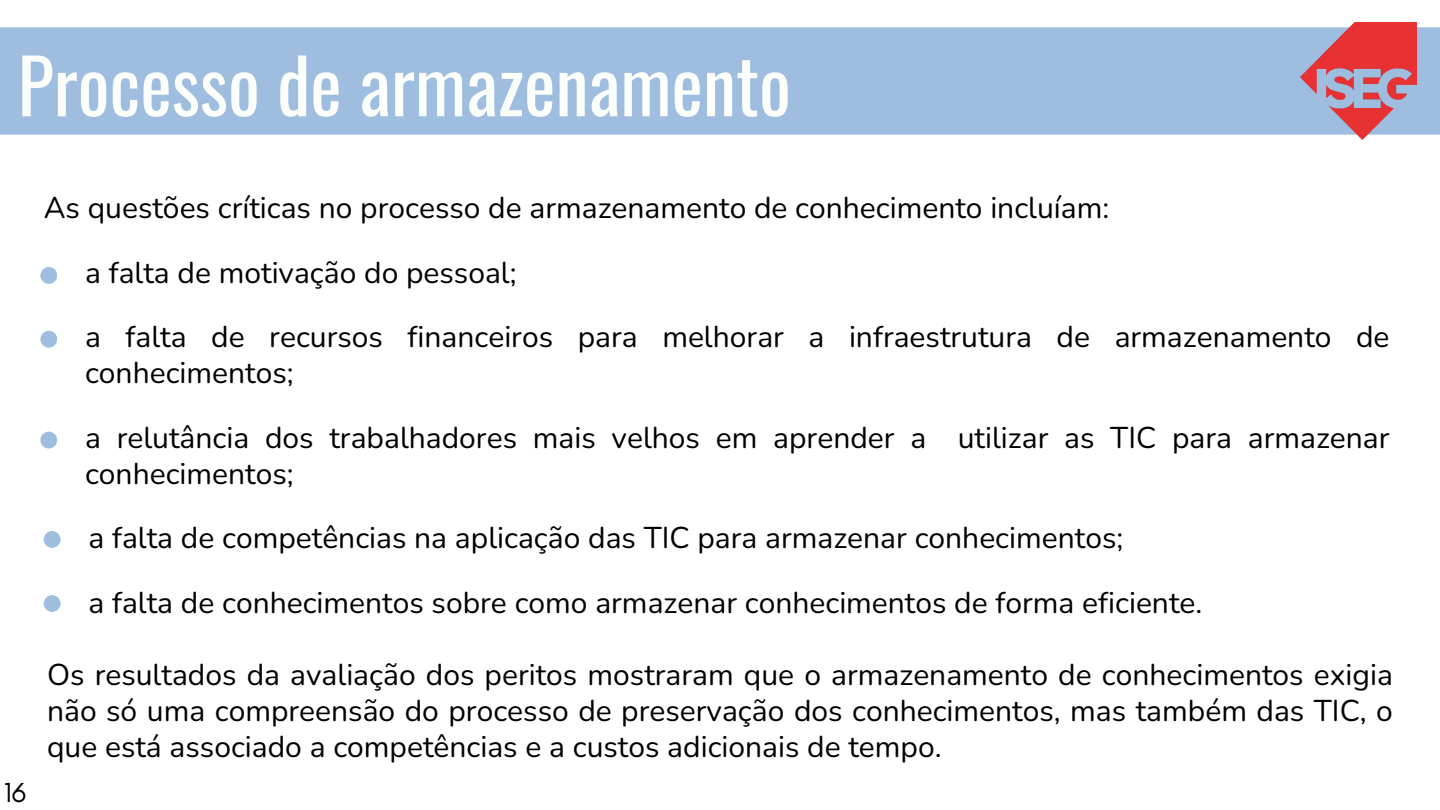
<style>
.page{position:relative;width:1440px;height:810px;background:#fff}
.page>*{position:absolute;margin:0;border:0;box-sizing:border-box;transform-origin:0 0}
.t1{font:75px "Oswald";color:#fbfefb}
.t2{font:30px/36px "Nunito";color:#000}
.t3{font:28px "Glacial Indifference";color:#000}
</style>
<div class="page">
<div style="left:0;top:27px;width:1440px;height:108px;background:#9fbedf"></div>
<img style="left:1301px;top:23px;width:116px;height:117px">
<div style="left:40px;top:267px;width:17px;height:17px;background:#9fbedf;border-radius:50%"></div>
<div style="left:40px;top:432px;width:17px;height:16px;background:#9fbedf;border-radius:50%"></div>
<div style="left:44px;top:531px;width:16px;height:16px;background:#9fbedf;border-radius:50%"></div>
<div style="left:44px;top:595px;width:16px;height:17px;background:#9fbedf;border-radius:50%"></div>
<div style="left:40px;top:331px;width:17px;height:16px;background:#9fbedf;border-radius:50%"></div>
<p class="t1" style="left:18px;top:27px;width:775px">Processo de armazenamento</p>
<p class="t2" style="left:44px;top:190px;width:1067px">As questões críticas no processo de armazenamento de conhecimento incluíam:</p>
<p class="t2" style="left:85px;top:255px;width:433px">a falta de motivação do pessoal;</p>
<p class="t2" style="left:85px;top:319px;width:1306px">a falta de recursos financeiros para melhorar a infraestrutura de armazenamento de conhecimentos;</p>
<p class="t2" style="left:85px;top:420px;width:1306px">a relutância dos trabalhadores mais velhos em aprender a utilizar as TIC para armazenar conhecimentos;</p>
<p class="t2" style="left:88px;top:520px;width:1036px">a falta de competências na aplicação das TIC para armazenar conhecimentos;</p>
<p class="t2" style="left:88px;top:585px;width:1115px">a falta de conhecimentos sobre como armazenar conhecimentos de forma eficiente.</p>
<p class="t3" style="left:4px;top:776px;width:24px">16</p>
<p class="t2" style="left:47px;top:657px;width:1347px;text-align:justify">Os resultados da avaliação dos peritos mostraram que o armazenamento de conhecimentos exigia não só uma compreensão do processo de preservação dos conhecimentos, mas também das TIC, o que está associado a competências e a custos adicionais de tempo.</p>
</div>
